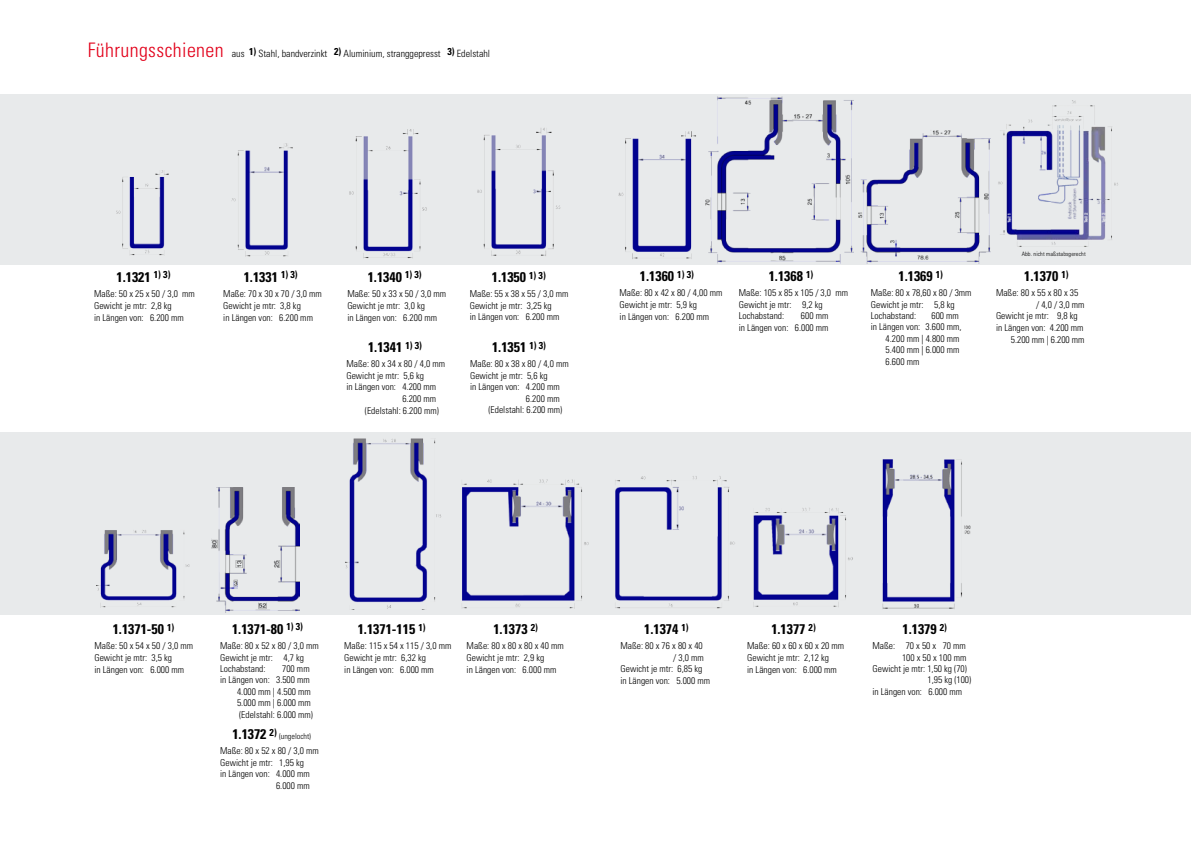
<style>
.page{position:relative;width:1191px;height:842px;background:#fff}
.page>*{position:absolute;margin:0;border:0;box-sizing:border-box;transform-origin:0 0}
.t1{font:700 condensed 14px "Univers LT Std";color:#000}
.t2{font:300 condensed 10px "Univers LT Std";color:#000}
.t3{font:300 condensed 9.5px/11.7px "Univers LT Std";color:#000}
.t4{font:300 condensed 8px "Univers LT Std";color:#000}
.t5{font:300 condensed 6px "Univers LT Std";letter-spacing:.02em;color:#000}
.s1{font-size:20px;color:#e2001a}
.s2{color:#fff}
.s3{font-weight:700;font-size:14px}
</style>
<div class="page">
<div style="left:0;top:94px;width:1191px;height:170px;background:#e8eaeb"></div>
<img style="left:116px;top:170px;width:53px;height:85px">
<img style="left:231px;top:143px;width:62px;height:114px">
<img style="left:349px;top:130px;width:78px;height:128px">
<div style="left:0;top:432px;width:1191px;height:183px;background:#e8eaeb"></div>
<img style="left:96px;top:530px;width:94px;height:78px">
<img style="left:211px;top:488px;width:88px;height:124px">
<img style="left:345px;top:438px;width:96px;height:171px">
<img style="left:478px;top:128px;width:82px;height:128px">
<img style="left:618px;top:131px;width:78px;height:128px">
<img style="left:858px;top:130px;width:132px;height:133px">
<img style="left:998px;top:100px;width:120px;height:147px">
<img style="left:462px;top:479px;width:127px;height:129px">
<img style="left:615px;top:476px;width:120px;height:133px">
<img style="left:753px;top:508px;width:100px;height:99px">
<img style="left:882px;top:459px;width:89px;height:150px">
<img style="left:705px;top:96px;width:148px;height:168px">
<p class="t2" style="left:88px;top:47px;width:404px"><span class="s1">Führungsschienen</span> aus <sup>1)</sup> Stahl, bandverzinkt <sup>2)</sup> Aluminium, stranggepresst <sup>3)</sup> Edelstahl</p>
<p class="t5" style="left:1021px;top:250px;width:65px">Abb. nicht maßstabsgerecht</p>
<h1 class="t1" style="left:116px;top:268px;width:55px">1.1321 <sup>1)</sup> <sup>3)</sup></h1>
<h1 class="t1" style="left:244px;top:268px;width:55px">1.1331 <sup>1)</sup> <sup>3)</sup></h1>
<h1 class="t1" style="left:1024px;top:268px;width:46px">1.1370 <sup>1)</sup></h1>
<p class="t3" style="left:996px;top:287px;width:84px">Maße: 80 x 55 x 80 x 35</p>
<p class="t3" style="left:1036px;top:299px;width:50px">/ 4,0 / 3,0 mm</p>
<p class="t3" style="left:996px;top:310px;width:83px">Gewicht je mtr: 9,8 kg</p>
<p class="t3" style="left:996px;top:321px;width:89px">in Längen von: 4.200 mm</p>
<p class="t3" style="left:1010px;top:333px;width:75px">5.200 mm | 6.200 mm</p>
<h1 class="t1" style="left:368px;top:268px;width:55px">1.1340 <sup>1)</sup> <sup>3)</sup></h1>
<h1 class="t1" style="left:492px;top:268px;width:55px">1.1350 <sup>1)</sup> <sup>3)</sup></h1>
<h1 class="t1" style="left:640px;top:268px;width:55px">1.1360 <sup>1)</sup> <sup>3)</sup></h1>
<h1 class="t1" style="left:898px;top:268px;width:46px">1.1369 <sup>1)</sup></h1>
<h1 class="t1" style="left:768px;top:268px;width:46px">1.1368 <sup>1)</sup></h1>
<p class="t3" style="left:739px;top:287px;width:111px;line-height:11.4px">Maße: 105 x 85 x 105 / 3,0 mm<br>Gewicht je mtr: 9,2 kg<br>Lochabstand:</p>
<p class="t3" style="left:871px;top:287px;width:102px;line-height:11.4px">Maße: 80 x 78,60 x 80 / 3mm<br>Gewicht je mtr: 5,8 kg<br>Lochabstand:</p>
<p class="t3" style="left:470px;top:288px;width:100px;line-height:11.4px">Maße: 55 x 38 x 55 / 3,0 mm<br>Gewicht je mtr: 3,25 kg<br>in Längen von: 6.200 mm</p>
<p class="t3" style="left:619px;top:287px;width:104px">Maße: 80 x 42 x 80 / 4,00 mm<br>Gewicht je mtr: 5,9 kg<br>in Längen von: 6.200 mm</p>
<p class="t3" style="left:94px;top:288px;width:102px">Maße: 50 x 25 x 50 / 3,0 mm<br>Gewicht je mtr: 2,8 kg<br>in Längen von: 6.200 mm</p>
<p class="t3" style="left:223px;top:288px;width:100px">Maße: 70 x 30 x 70 / 3,0 mm<br>Gewicht je mtr: 3,8 kg<br>in Längen von: 6.200 mm</p>
<p class="t3" style="left:347px;top:288px;width:100px">Maße: 50 x 33 x 50 / 3,0 mm<br>Gewicht je mtr: 3,0 kg<br>in Längen von: 6.200 mm</p>
<p class="t3" style="left:931px;top:310px;width:29px">600 mm</p>
<p class="t3" style="left:871px;top:321px;width:92px">in Längen von: 3.600 mm,</p>
<p class="t3" style="left:885px;top:333px;width:75px">4.200 mm | 4.800 mm</p>
<p class="t3" style="left:885px;top:344px;width:75px">5.400 mm | 6.000 mm</p>
<p class="t3" style="left:885px;top:355px;width:35px">6.600 mm</p>
<p class="t3" style="left:739px;top:310px;width:91px;line-height:12px;text-align:right">600 mm<br>in Längen von: 6.000 mm</p>
<h1 class="t1" style="left:368px;top:339px;width:55px">1.1341 <sup>1)</sup> <sup>3)</sup></h1>
<p class="t3" style="left:346px;top:358px;width:100px;line-height:11.4px">Maße: 80 x 34 x 80 / 4,0 mm<br>Gewicht je mtr: 5,6 kg<br>in Längen von: 4.200 mm</p>
<p class="t3" style="left:346px;top:404px;width:94px"><span class="s2">in Lä</span> (Edelstahl: 6.200 mm)</p>
<h1 class="t1" style="left:492px;top:339px;width:55px">1.1351 <sup>1)</sup> <sup>3)</sup></h1>
<p class="t3" style="left:470px;top:358px;width:100px;line-height:11.4px">Maße: 80 x 38 x 80 / 4,0 mm<br>Gewicht je mtr: 5,6 kg<br>in Längen von: 4.200 mm</p>
<p class="t3" style="left:470px;top:404px;width:94px"><span class="s2">in Lä</span> (Edelstahl: 6.200 mm)</p>
<h1 class="t1" style="left:113px;top:620px;width:63px">1.1371-50 <sup>1)</sup></h1>
<h1 class="t1" style="left:232px;top:620px;width:73px">1.1371-80 <sup>1)</sup> <sup>3)</sup></h1>
<p class="t3" style="left:94px;top:640px;width:100px">Maße: 50 x 54 x 50 / 3,0 mm<br>Gewicht je mtr: 3,5 kg<br>in Längen von: 6.000 mm</p>
<p class="t3" style="left:220px;top:640px;width:100px;line-height:11.4px">Maße: 80 x 52 x 80 / 3,0 mm<br>Gewicht je mtr: 4,7 kg<br>Lochabstand:</p>
<p class="t3" style="left:282px;top:663px;width:29px">700 mm</p>
<p class="t3" style="left:220px;top:674px;width:91px">in Längen von: 3.500 mm</p>
<p class="t3" style="left:237px;top:685px;width:75px">4.000 mm | 4.500 mm</p>
<p class="t3" style="left:237px;top:697px;width:75px">5.000 mm | 6.000 mm</p>
<p class="t3" style="left:239px;top:708px;width:75px">(Edelstahl: 6.000 mm)</p>
<p class="t4" style="left:232px;top:731px;width:80px"><span class="s3">1.1372</span> <sup>2)</sup> (ungelocht)</p>
<p class="t3" style="left:220px;top:745px;width:100px;line-height:11.4px">Maße: 80 x 52 x 80 / 3,0 mm<br>Gewicht je mtr: 1,95 kg<br>in Längen von: 4.000 mm</p>
<h1 class="t1" style="left:358px;top:620px;width:69px">1.1371-115 <sup>1)</sup></h1>
<p class="t3" style="left:344px;top:640px;width:109px">Maße: 115 x 54 x 115 / 3,0 mm<br>Gewicht je mtr: 6,32 kg<br>in Längen von: 6.000 mm</p>
<h1 class="t1" style="left:493px;top:620px;width:46px">1.1373 <sup>2)</sup></h1>
<p class="t3" style="left:466px;top:640px;width:99px">Maße: 80 x 80 x 80 x 40 mm<br>Gewicht je mtr: 2,9 kg<br>in Längen von: 6.000 mm</p>
<h1 class="t1" style="left:644px;top:620px;width:46px">1.1374 <sup>1)</sup></h1>
<h1 class="t1" style="left:771px;top:620px;width:46px">1.1377 <sup>2)</sup></h1>
<h1 class="t1" style="left:902px;top:620px;width:46px">1.1379 <sup>2)</sup></h1>
<p class="t3" style="left:620px;top:640px;width:84px">Maße: 80 x 76 x 80 x 40</p>
<p class="t3" style="left:673px;top:651px;width:32px">/ 3,0 mm</p>
<p class="t3" style="left:620px;top:663px;width:83px">Gewicht je mtr: 6,85 kg</p>
<p class="t3" style="left:620px;top:675px;width:91px">in Längen von: 5.000 mm</p>
<p class="t3" style="left:747px;top:640px;width:99px">Maße: 60 x 60 x 60 x 20 mm<br>Gewicht je mtr: 2,12 kg<br>in Längen von: 6.000 mm</p>
<p class="t3" style="left:872px;top:640px;width:95px">Maße: 70 x 50 x 70 mm</p>
<p class="t3" style="left:902px;top:651px;width:66px">100 x 50 x 100 mm</p>
<p class="t3" style="left:872px;top:663px;width:96px">Gewicht je mtr: 1,50 kg (70)</p>
<p class="t3" style="left:927px;top:674px;width:45px">1,95 kg (100)</p>
<p class="t3" style="left:872px;top:686px;width:91px">in Längen von: 6.000 mm</p>
</div>
